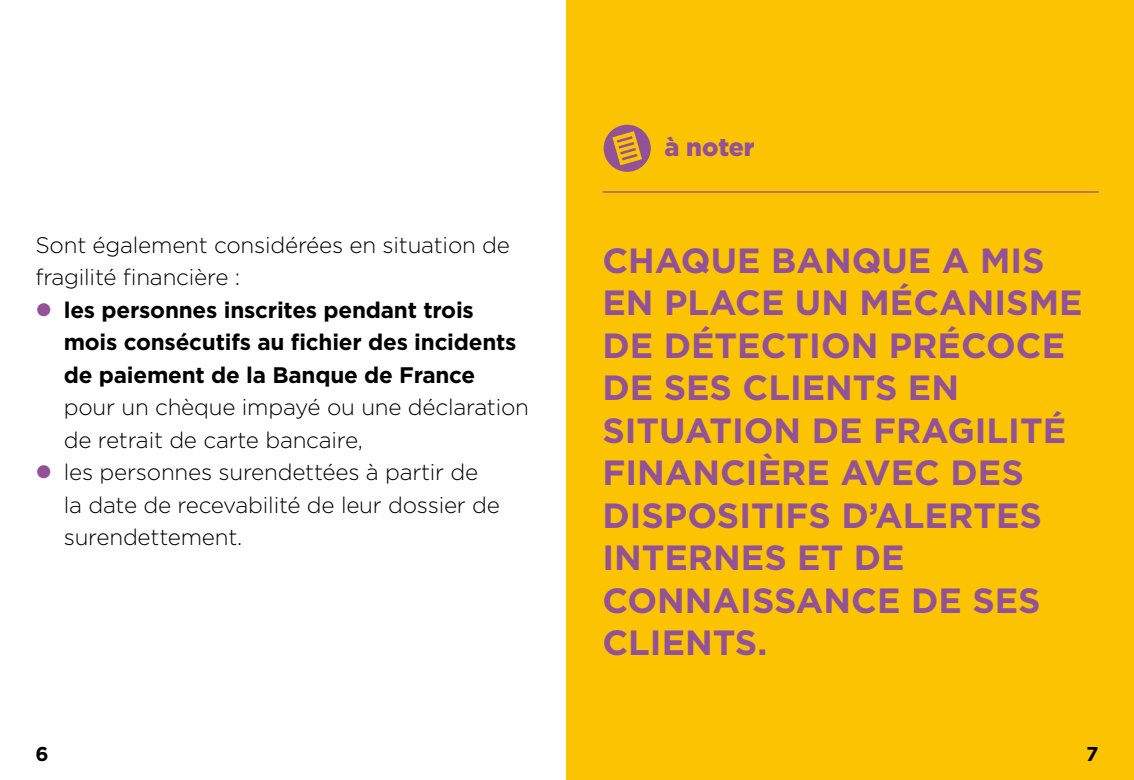
<style>
.page{position:relative;width:1134px;height:780px;background:#fff}
.page>*{position:absolute;margin:0;border:0;box-sizing:border-box;transform-origin:0 0}
.texte_majuscule_-_a{font:700 35px/42.5px "Gotham";color:#915297}
.H3_-_a_savoir_etc{font:900 25px "Gotham";letter-spacing:-.005em;color:#915297}
.t1{font:700 22.5px/32.5px "Gotham";letter-spacing:-.01em;color:#000}
.Texte_normal{font:300 22.5px/32.5px "Gotham";letter-spacing:-.01em;color:#000}
.t2{font:700 20px "Gotham";color:#000}
.s1{font-weight:300}
</style>
<div class="page">
<div style="left:567px;top:0;width:567px;height:780px;background:#fcc400"></div>
<hr style="left:602px;top:191px;width:496px;height:1px;background:#915297">
<div style="left:604px;top:125px;width:47px;height:47px;background:#915297;border-radius:50%"></div>
<svg style="left:612px;top:131px;width:30px;height:34px"></svg>
<p class="Texte_normal" style="left:35px;top:228px;width:476px">Sont également considérées en situation de fragilité financière :</p>
<p class="t1" style="left:64px;top:293px;width:467px">les personnes inscrites pendant trois mois consécutifs au fichier des incidents de paiement de la Banque de France <span class="s1">pour un chèque impayé ou une déclaration de retrait de carte bancaire,</span></p>
<p class="Texte_normal" style="left:64px;top:455px;width:438px">les personnes surendettées à partir de la date de recevabilité de leur dossier de surendettement.</p>
<h3 class="H3_-_a_savoir_etc" style="left:664px;top:130px;width:92px">à noter</h3>
<p class="texte_majuscule_-_a" style="left:602px;top:239px;width:477px">CHAQUE BANQUE A MIS<br>EN PLACE UN MÉCANISME<br>DE DÉTECTION PRÉCOCE<br>DE SES</p>
<p class="texte_majuscule_-_a" style="left:602px;top:366px;width:465px;text-indent:140px">CLIENTS EN<br>SITUATION DE FRAGILITÉ<br>FINANCIÈRE AVEC DES<br>DISPOSITIFS D’ALERTES<br>INTERNES ET DE<br>CONNAISSANCE DE SES<br>CLIENTS.</p>
<p class="t2" style="left:35px;top:740px;width:15px">6</p>
<p class="t2" style="left:1086px;top:740px;width:14px">7</p>
</div>
